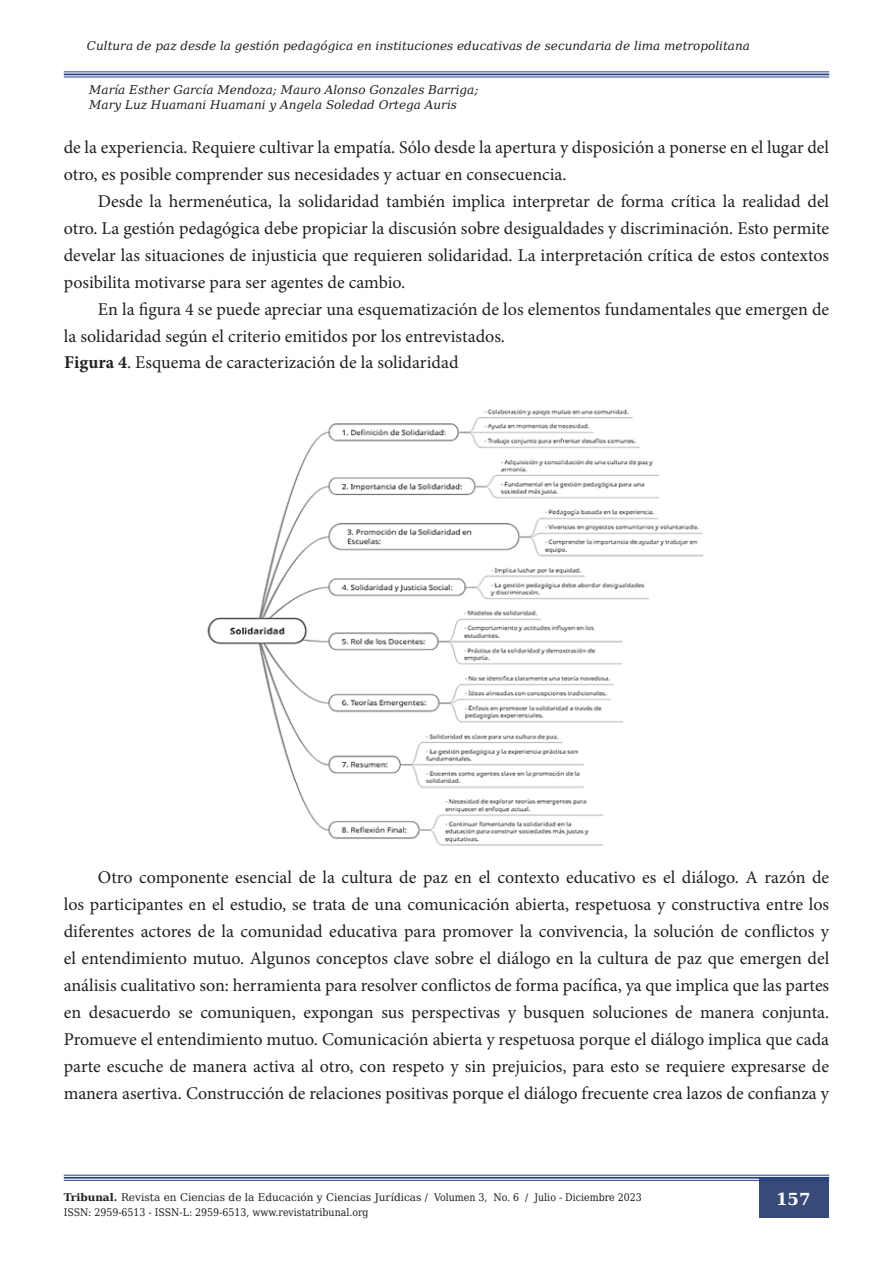
<style>
.page{position:relative;width:893px;height:1263px;background:#fff}
.page>*{position:absolute;margin:0;border:0;box-sizing:border-box;transform-origin:0 0}
.t1{font:18px/27px "Minion Pro";color:#231f20}
.t2{font:700 16.5px "DejaVu Serif";color:#fff}
.t3{font:italic 12px/14.4px "DejaVu Serif";color:#231f20}
.t4{font:10.5px "DejaVu Serif";color:#231f20}
.t5{font:10.5px "DejaVu Serif Condensed";color:#231f20}
.s1{font-weight:700}
.s2{font-family:"DejaVu Serif Condensed"}
</style>
<div class="page">
<div style="left:759px;top:1178px;width:70px;height:40px;background:#384a79"></div>
<hr style="left:64px;top:71px;width:765px;height:1px;background:#253e84">
<hr style="left:64px;top:74px;width:765px;height:1px;background:#253e84">
<hr style="left:64px;top:77px;width:765px;height:1px;background:#253e84">
<hr style="left:64px;top:1175px;width:765px;height:1px;background:#253e84">
<hr style="left:64px;top:1177px;width:765px;height:1px;background:#253e84">
<hr style="left:64px;top:1180px;width:765px;height:1px;background:#253e84">
<img style="left:207px;top:409px;width:497px;height:437px">
<p class="t3" style="left:87px;top:38px;width:664px">Cultura de paz desde la gestión pedagógica en instituciones educativas de secundaria de lima metropolitana</p>
<p class="t3" style="left:89px;top:82px;width:391px">María Esther García Mendoza; Mauro Alonso Gonzales Barriga;<br>Mary Luz Huamani Huamani y Angela Soledad Ortega Auris</p>
<p class="t1" style="left:64px;top:134px;width:767px">de la experiencia. Requiere cultivar la empatía. Sólo desde la apertura y disposición a ponerse en el lugar del otro, es posible comprender sus necesidades y actuar en consecuencia.</p>
<p class="t1" style="left:64px;top:188px;width:767px;text-align:justify;text-indent:34px">Desde la hermenéutica, la solidaridad también implica interpretar de forma crítica la realidad del otro. La gestión pedagógica debe propiciar la discusión sobre desigualdades y discriminación. Esto permite develar las situaciones de injusticia que requieren solidaridad. La interpretación crítica de estos contextos posibilita motivarse para ser agentes de cambio.</p>
<p class="t1" style="left:64px;top:296px;width:767px;text-indent:34px">En la figura 4 se puede apreciar una esquematización de los elementos fundamentales que emergen de la solidaridad según el criterio emitidos por los entrevistados.</p>
<p class="t1" style="left:64px;top:349px;width:396px"><span class="s1">Figura 4</span>. Esquema de caracterización de la solidaridad</p>
<p class="t1" style="left:64px;top:863px;width:767px;text-align:justify;text-indent:34px">Otro componente esencial de la cultura de paz en el contexto educativo es el diálogo. A razón de los participantes en el estudio, se trata de una comunicación abierta, respetuosa y constructiva entre los diferentes actores de la comunidad educativa para promover la convivencia, la solución de conflictos y el entendimiento mutuo. Algunos conceptos clave sobre el diálogo en la cultura de paz que emergen del análisis cualitativo son: herramienta para resolver conflictos de forma pacífica, ya que implica que las partes en desacuerdo se comuniquen, expongan sus perspectivas y busquen soluciones de manera conjunta.<br>Promueve el entendimiento mutuo. Comunicación abierta y respetuosa porque el diálogo implica que cada parte escuche de manera activa al otro, con respeto y sin prejuicios, para esto se requiere expresarse de manera asertiva. Construcción de relaciones positivas porque el diálogo frecuente crea lazos de confianza y</p>
<p class="t4" style="left:64px;top:1189px;width:580px"><span class="s1">Tribunal.</span> Revista en Ciencias de la Educación y Ciencias Jurídicas <span class="s2">/ Volumen 3, No. 6 / Julio - Diciembre 2023</span></p>
<p class="t2" style="left:776px;top:1186px;width:36px">157</p>
<p class="t5" style="left:64px;top:1204px;width:306px">ISSN: 2959-6513 - ISSN-L: 2959-6513, www.revistatribunal.org</p>
</div>
